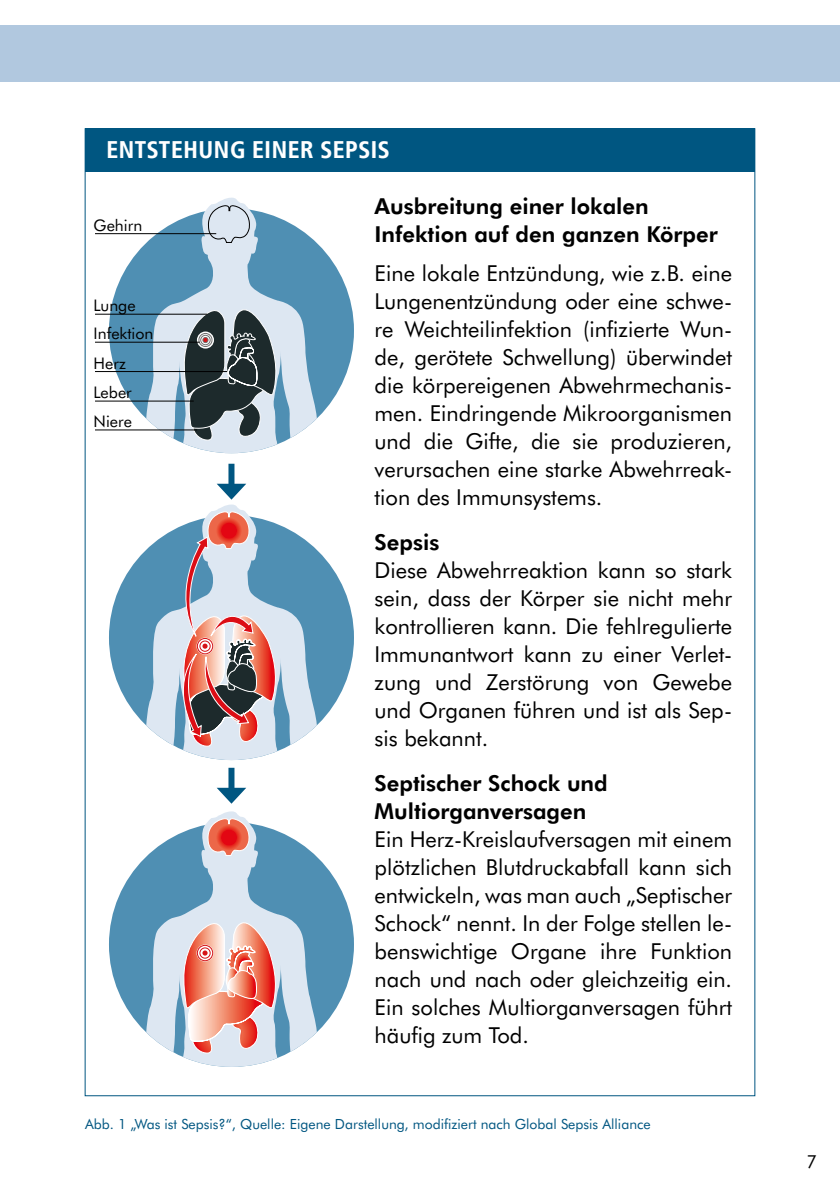
<style>
.page{position:relative;width:840px;height:1191px;background:#fff}
.page>*{position:absolute;margin:0;border:0;box-sizing:border-box;transform-origin:0 0}
.t1{font:700 24px "Transit Offc";color:#fff}
.t2{font:22px/28px "Futura BT";color:#000;text-align:justify}
.t3{font:700 22px/28px "Futura BT";color:#000}
.t4{font:18px "Futura BT";color:#000}
.t5{font:16px "Futura BT";color:#000}
.t6{font:14px "Futura BT";color:#005681}
</style>
<div class="page">
<div style="left:0;top:26px;width:839px;height:56px;background:#b1c8df"></div>
<div style="left:85px;top:128px;width:669px;height:44px;background:#005681"></div>
<div style="left:109px;top:208px;width:245px;height:245px;background:#4f8fb3;border-radius:50%"></div>
<svg style="left:146px;top:198px;width:171px;height:255px"></svg>
<svg style="left:208px;top:205px;width:42px;height:38px;background:#cad3dd"></svg>
<svg style="left:184px;top:306px;width:92px;height:135px;background:#697479"></svg>
<hr style="left:95px;top:429px;width:102px;height:1px;background:#000">
<hr style="left:95px;top:401px;width:99px;height:1px;background:#000">
<hr style="left:95px;top:371px;width:132px;height:1px;background:#000">
<hr style="left:95px;top:342px;width:104px;height:1px;background:#000">
<hr style="left:95px;top:314px;width:112px;height:1px;background:#000">
<hr style="left:95px;top:233px;width:121px;height:1px;background:#000">
<div style="left:109px;top:515px;width:245px;height:245px;background:#4f8fb3;border-radius:50%"></div>
<svg style="left:146px;top:504px;width:171px;height:256px"></svg>
<svg style="left:169px;top:510px;width:107px;height:238px"></svg>
<div style="left:109px;top:822px;width:245px;height:245px;background:#4f8fb3;border-radius:50%"></div>
<svg style="left:146px;top:811px;width:171px;height:256px"></svg>
<svg style="left:207px;top:817px;width:43px;height:39px;background:#e8847a"></svg>
<svg style="left:183px;top:918px;width:93px;height:136px;background:#e9aca3"></svg>
<div style="left:228px;top:464px;width:6px;height:25px;background:#005681"></div>
<svg style="left:217px;top:484px;width:29px;height:15px"></svg>
<div style="left:228px;top:767px;width:6px;height:26px;background:#005681"></div>
<svg style="left:216px;top:787px;width:30px;height:16px"></svg>
<p class="t1" style="left:106px;top:134px;width:285px">ENTSTEHUNG EINER SEPSIS</p>
<p class="t5" style="left:94px;top:215px;width:50px">Gehirn</p>
<p class="t5" style="left:94px;top:295px;width:44px">Lunge</p>
<p class="t5" style="left:94px;top:323px;width:61px">Infektion</p>
<p class="t5" style="left:94px;top:352px;width:34px">Herz</p>
<p class="t5" style="left:94px;top:382px;width:40px">Leber</p>
<p class="t5" style="left:94px;top:411px;width:40px">Niere</p>
<p class="t3" style="left:374px;top:191px;width:344px">Ausbreitung einer lokalen<br>Infektion auf den ganzen Körper</p>
<p class="t2" style="left:374px;top:259px;width:359px">Eine lokale Entzündung, wie z.B. eine Lungenentzündung oder eine schwe&shy;re Weichteilinfektion (infizierte Wun&shy;de, gerötete Schwellung) überwindet die körpereigenen Abwehrmechanis&shy;men. Eindringende Mikroorganismen und die Gifte, die sie produzieren, verursachen eine starke Abwehrreak&shy;tion des Immunsystems.</p>
<p class="t3" style="left:374px;top:528px;width:66px">Sepsis</p>
<p class="t2" style="left:374px;top:556px;width:359px">Diese Abwehrreaktion kann so stark sein, dass der Körper sie nicht mehr kontrollieren kann. Die fehlregulierte Immunantwort kann zu einer Verlet&shy;zung und Zerstörung von Gewebe und Organen führen und ist als Sep&shy;sis bekannt.</p>
<p class="t3" style="left:374px;top:769px;width:234px">Septischer Schock und<br>Multiorganversagen</p>
<p class="t2" style="left:374px;top:825px;width:359px">Ein Herz-Kreislaufversagen mit einem plötzlichen Blutdruckabfall kann sich entwickeln, was man auch „Septischer Schock“ nennt. In der Folge stellen le&shy;benswichtige Organe ihre Funktion nach und nach oder gleichzeitig ein.<br>Ein solches Multiorganversagen führt häufig zum Tod.</p>
<p class="t6" style="left:85px;top:1114px;width:566px">Abb. 1 „Was ist Sepsis?“, Quelle: Eigene Darstellung, modifiziert nach Global Sepsis Alliance</p>
<p class="t4" style="left:806px;top:1150px;width:12px">7</p>
</div>
